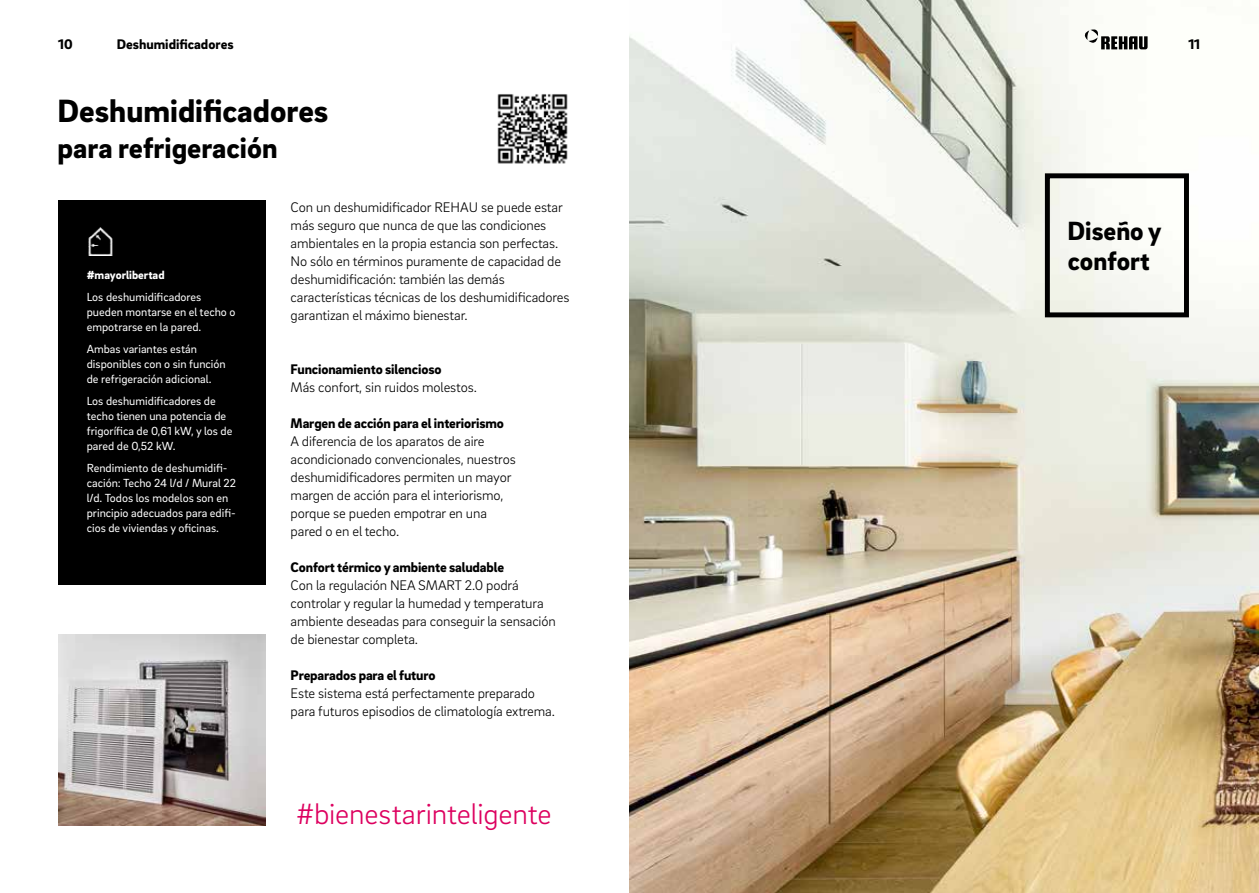
<style>
.page{position:relative;width:1259px;height:893px;background:#fff}
.page>*{position:absolute;margin:0;border:0;box-sizing:border-box;transform-origin:0 0}
.t1{font:900 33px "Brix Sans";color:#000}
.t2{font:300 30px "Brix Sans";letter-spacing:-.005em;color:#dd005f}
.t3{font:900 30px "Brix Sans";color:#000}
.t4{font:900 27px/29.7px "Brix Sans";color:#000}
.t5{font:300 14.25px/18px "Brix Sans";letter-spacing:-.01em;color:#000}
.t6{font:900 14.25px "Brix Sans";letter-spacing:-.01em;color:#000}
.t7{font:12px/15px "Brix Sans";color:#fff}
.t8{font:900 12px "Brix Sans";color:#fff}
</style>
<div class="page">
<img style="left:629px;top:0;width:630px;height:893px">
<img style="left:59px;top:635px;width:206px;height:191px">
<div style="left:1045px;top:173px;width:144px;height:144px;border:5px solid #000"></div>
<div style="left:59px;top:200px;width:207px;height:384px;background:#000"></div>
<img style="left:88px;top:228px;width:25px;height:28px">
<img style="left:497px;top:94px;width:71px;height:70px">
<svg style="left:1084px;top:29px;width:63px;height:20px"></svg>
<p class="t6" style="left:58px;top:35px;width:16px">10</p>
<p class="t6" style="left:117px;top:35px;width:118px">Deshumidificadores</p>
<p class="t6" style="left:1188px;top:35px;width:13px">11</p>
<h1 class="t1" style="left:58px;top:89px;width:272px">Deshumidificadores</h1>
<h2 class="t3" style="left:58px;top:128px;width:221px">para refrigeración</h2>
<p class="t5" style="left:291px;top:198px;width:280px">Con un deshumidificador REHAU se puede estar más seguro que nunca de que las condiciones ambientales en la propia estancia son perfectas.<br>No sólo en términos puramente de capacidad de deshumidificación: también las demás características técnicas de los deshumidificadores garantizan el máximo bienestar.</p>
<p class="t8" style="left:87px;top:267px;width:79px">#mayorlibertad</p>
<p class="t7" style="left:87px;top:289px;width:150px">Los deshumidificadores pueden montarse en el techo o empotrarse en la pared.</p>
<p class="t7" style="left:87px;top:341px;width:140px">Ambas variantes están disponibles con o sin función de refrigeración adicional.</p>
<p class="t7" style="left:87px;top:393px;width:147px">Los deshumidificadores de techo tienen una potencia de frigorífica de 0,61 kW, y los de pared de 0,52 kW.</p>
<p class="t7" style="left:87px;top:460px;width:151px">Rendimiento de deshumidifi&shy;cación: Techo 24 l/d / Mural 22 l/d. Todos los modelos son en principio adecuados para edifi&shy;cios de viviendas y oficinas.</p>
<p class="t6" style="left:291px;top:360px;width:152px">Funcionamiento silencioso</p>
<p class="t5" style="left:291px;top:378px;width:188px">Más confort, sin ruidos molestos.</p>
<p class="t6" style="left:291px;top:414px;width:215px">Margen de acción para el interiorismo</p>
<p class="t5" style="left:291px;top:432px;width:227px">A diferencia de los aparatos de aire acondicionado convencionales, nuestros deshumidificadores permiten un mayor margen de acción para el interiorismo, porque se pueden empotrar en una pared o en el techo.</p>
<p class="t6" style="left:291px;top:558px;width:215px">Confort térmico y ambiente saludable</p>
<p class="t5" style="left:291px;top:576px;width:267px">Con la regulación NEA SMART 2.0 podrá controlar y regular la humedad y temperatura ambiente deseadas para conseguir la sensación de bienestar completa.</p>
<p class="t6" style="left:291px;top:666px;width:146px">Preparados para el futuro</p>
<p class="t5" style="left:291px;top:684px;width:266px">Este sistema está perfectamente preparado para futuros episodios de climatología extrema.</p>
<h2 class="t2" style="left:296px;top:794px;width:257px">#bienestarinteligente</h2>
<h3 class="t4" style="left:1067px;top:215px;width:95px">Diseño y confort</h3>
</div>
